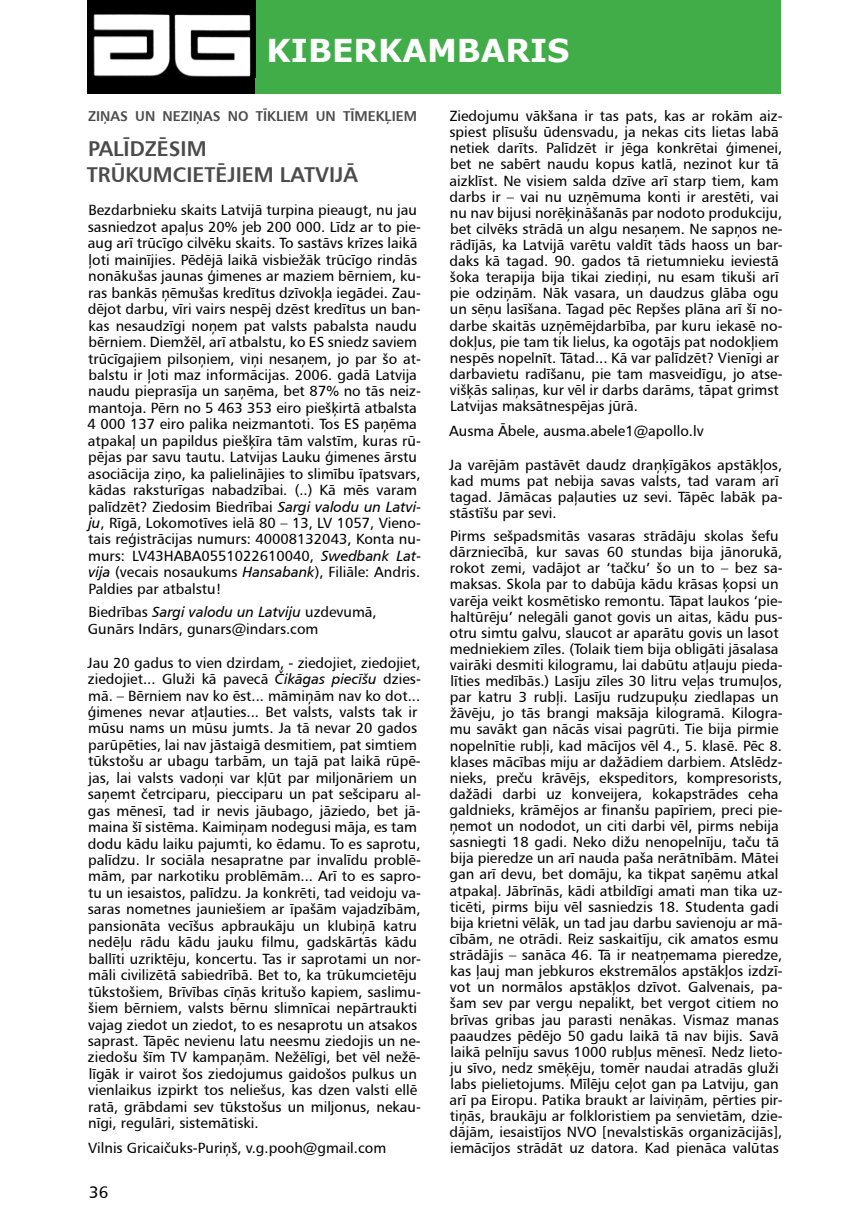
<style>
.page{position:relative;width:867px;height:1229px;background:#fff}
.page>*{position:absolute;margin:0;border:0;box-sizing:border-box;transform-origin:0 0}
.t1{font:700 31.5px "Verdana";color:#fff}
.t2{font:21px/25px "Humanist 777 TL Bold B";color:#4b4b4b}
.t3{font:16.62px "Humanist 777 TL Roman B";color:#000}
.t4{font:14.53px/16.1px "Humanist 777 TL Roman B";color:#000}
.t5{font:14.53px "Humanist 777 TL Italic B";color:#000}
.t6{font:14px "Humanist 777 TL Bold B";color:#4b4b4b}
.s1{font-family:"Humanist 777 TL Italic B"}
.s2{font-family:"Humanist 777 TL Roman B"}
</style>
<div class="page">
<div style="left:88px;top:0;width:692px;height:93px;background:#000"></div>
<div style="left:256px;top:0;width:525px;height:93px;background:#41ad49"></div>
<img style="left:93px;top:14px;width:158px;height:63px">
<h1 class="t1" style="left:266px;top:31px;width:304px">KIBERKAMBARIS</h1>
<p class="t6" style="left:88px;top:107px;width:330px">ZIŅAS UN NEZIŅAS NO TĪKLIEM UN TĪMEKĻIEM</p>
<h2 class="t2" style="left:87px;top:136px;width:272px">PALĪDZĒSIM<br>TRŪKUMCIETĒJIEM LATVIJĀ</h2>
<p class="t4" style="left:88px;top:202px;width:335px">Bezdarbnieku skaits Latvijā turpina pieaugt, nu jau sasniedzot apaļus 20% jeb 200 000. Līdz ar to pie&shy;aug arī trūcīgo cilvēku skaits. To sastāvs krīzes laikā ļoti mainījies. Pēdējā laikā visbiežāk trūcīgo rindās nonākušas jaunas ģimenes ar maziem bērniem, ku&shy;ras bankās ņēmušas kredītus dzīvokļa iegādei. Zau&shy;dējot darbu, vīri vairs nespēj dzēst kredītus un ban&shy;kas nesaudzīgi noņem pat valsts pabalsta naudu bērniem. Diemžēl, arī atbalstu, ko ES sniedz saviem trūcīgajiem pilsoņiem, viņi nesaņem, jo par šo at&shy;balstu ir ļoti maz informācijas. 2006. gadā Latvija naudu pieprasīja un saņēma, bet 87% no tās neiz&shy;mantoja. Pērn no 5 463 353 eiro piešķirtā atbalsta 4 000 137 eiro palika neizmantoti. Tos ES paņēma atpakaļ un papildus piešķīra tām valstīm, kuras rū&shy;pējas par savu tautu. Latvijas Lauku ģimenes ārstu asociācija ziņo, ka palielinājies to slimību īpatsvars, kādas raksturīgas nabadzībai. (..) Kā mēs varam palīdzēt? Ziedosim Biedrībai <span class="s1">Sargi valodu un Latvi&shy;ju</span>, Rīgā, Lokomotīves ielā 80 – 13, LV 1057, Vieno&shy;tais reģistrācijas numurs: 40008132043, Konta nu&shy;murs: LV43HABA0551022610040, <span class="s1">Swedbank Lat&shy;vija</span> (vecais nosaukums <span class="s1">Hansabank</span>), Filiāle: Andris.<br>Paldies par atbalstu!</p>
<p class="t5" style="left:88px;top:603px;width:290px"><span class="s2">Biedrības</span> Sargi valodu un Latviju <span class="s2">uzdevumā,</span></p>
<p class="t4" style="left:88px;top:620px;width:232px">Gunārs Indārs, gunars@indars.com</p>
<p class="t4" style="left:88px;top:654px;width:335px">Jau 20 gadus to vien dzirdam, - ziedojiet, ziedojiet, ziedojiet... Gluži kā pavecā <span class="s1">Čikāgas piecīšu</span> dzies&shy;mā. – Bērniem nav ko ēst... māmiņām nav ko dot... ģimenes nevar atļauties... Bet valsts, valsts tak ir mūsu nams un mūsu jumts. Ja tā nevar 20 gados parūpēties, lai nav jāstaigā desmitiem, pat simtiem tūkstošu ar ubagu tarbām, un tajā pat laikā rūpē&shy;jas, lai valsts vadoņi var kļūt par miljonāriem un saņemt četrciparu, piecciparu un pat sešciparu al&shy;gas mēnesī, tad ir nevis jāubago, jāziedo, bet jā&shy;maina šī sistēma. Kaimiņam nodegusi māja, es tam dodu kādu laiku pajumti, ko ēdamu. To es saprotu, palīdzu. Ir sociāla nesapratne par invalīdu problē&shy;mām, par narkotiku problēmām... Arī to es sapro&shy;tu un iesaistos, palīdzu. Ja konkrēti, tad veidoju va&shy;saras nometnes jauniešiem ar īpašām vajadzībām, pansionāta vecīšus apbraukāju un klubiņā katru nedēļu rādu kādu jauku filmu, gadskārtās kādu ballīti uzriktēju, koncertu. Tas ir saprotami un nor&shy;māli civilizētā sabiedrībā. Bet to, ka trūkumcietēju tūkstošiem, Brīvības cīņās kritušo kapiem, saslimu&shy;šiem bērniem, valsts bērnu slimnīcai nepārtraukti vajag ziedot un ziedot, to es nesaprotu un atsakos saprast. Tāpēc nevienu latu neesmu ziedojis un ne&shy;ziedošu šīm TV kampaņām. Nežēlīgi, bet vēl nežē&shy;līgāk ir vairot šos ziedojumus gaidošos pulkus un vienlaikus izpirkt tos neliešus, kas dzen valsti ellē ratā, grābdami sev tūkstošus un miljonus, nekau&shy;nīgi, regulāri, sistemātiski.</p>
<p class="t4" style="left:88px;top:1139px;width:299px">Vilnis Gricaičuks-Puriņš, v.g.pooh@gmail.com</p>
<p class="t3" style="left:89px;top:1181px;width:21px">36</p>
<p class="t4" style="left:449px;top:107px;width:334px">Ziedojumu vākšana ir tas pats, kas ar rokām aiz&shy;spiest plīsušu ūdensvadu, ja nekas cits lietas labā netiek darīts. Palīdzēt ir jēga konkrētai ģimenei, bet ne sabērt naudu kopus katlā, nezinot kur tā aizklīst. Ne visiem salda dzīve arī starp tiem, kam darbs ir – vai nu uzņēmuma konti ir arestēti, vai nu nav bijusi norēķināšanās par nodoto produkciju, bet cilvēks strādā un algu nesaņem. Ne sapņos ne&shy;rādījās, ka Latvijā varētu valdīt tāds haoss un bar&shy;daks kā tagad. 90. gados tā rietumnieku ieviestā šoka terapija bija tikai ziediņi, nu esam tikuši arī pie odziņām. Nāk vasara, un daudzus glāba ogu un sēņu lasīšana. Tagad pēc Repšes plāna arī šī no&shy;darbe skaitās uzņēmējdarbība, par kuru iekasē no&shy;dokļus, pie tam tik lielus, ka ogotājs pat nodokļiem nespēs nopelnīt. Tātad... Kā var palīdzēt? Vienīgi ar darbavietu radīšanu, pie tam masveidīgu, jo atse&shy;višķās saliņas, kur vēl ir darbs darāms, tāpat grimst Latvijas maksātnespējas jūrā.</p>
<p class="t4" style="left:449px;top:422px;width:256px">Ausma Ābele, ausma.abele1@apollo.lv</p>
<p class="t4" style="left:449px;top:456px;width:335px">Ja varējām pastāvēt daudz draņķīgākos apstākļos, kad mums pat nebija savas valsts, tad varam arī tagad. Jāmācas paļauties uz sevi. Tāpēc labāk pa&shy;stāstīšu par sevi.</p>
<p class="t4" style="left:449px;top:527px;width:334px">Pirms sešpadsmitās vasaras strādāju skolas šefu dārzniecībā, kur savas 60 stundas bija jānorukā, rokot zemi, vadājot ar ‘tačku’ šo un to – bez sa&shy;maksas. Skola par to dabūja kādu krāsas ķopsi un varēja veikt kosmētisko remontu. Tāpat laukos ‘pie&shy;haltūrēju’ nelegāli ganot govis un aitas, kādu pus&shy;otru simtu galvu, slaucot ar aparātu govis un lasot medniekiem zīles. (Tolaik tiem bija obligāti jāsalasa vairāki desmiti kilogramu, lai dabūtu atļauju pieda&shy;līties medībās.) Lasīju zīles 30 litru veļas trumuļos, par katru 3 rubļi. Lasīju rudzupuķu ziedlapas un žāvēju, jo tās brangi maksāja kilogramā. Kilogra&shy;mu savākt gan nācās visai pagrūti. Tie bija pirmie nopelnītie rubļi, kad mācījos vēl 4., 5. klasē. Pēc 8. klases mācības miju ar dažādiem darbiem. Atslēdz&shy;nieks, preču krāvējs, ekspeditors, kompresorists, dažādi darbi uz konveijera, kokapstrādes ceha galdnieks, krāmējos ar finanšu papīriem, preci pie&shy;ņemot un nododot, un citi darbi vēl, pirms nebija sasniegti 18 gadi. Neko dižu nenopelnīju, taču tā bija pieredze un arī nauda paša nerātnībām. Mātei gan arī devu, bet domāju, ka tikpat saņēmu atkal atpakaļ. Jābrīnās, kādi atbildīgi amati man tika uz&shy;ticēti, pirms biju vēl sasniedzis 18. Studenta gadi bija krietni vēlāk, un tad jau darbu savienoju ar mā&shy;cībām, ne otrādi. Reiz saskaitīju, cik amatos esmu strādājis – sanāca 46. Tā ir neatņemama pieredze, kas ļauj man jebkuros ekstremālos apstākļos izdzī&shy;vot un normālos apstākļos dzīvot. Galvenais, pa&shy;šam sev par vergu nepalikt, bet vergot citiem no brīvas gribas jau parasti nenākas. Vismaz manas paaudzes pēdējo 50 gadu laikā tā nav bijis. Savā laikā pelnīju savus 1000 rubļus mēnesī. Nedz lieto&shy;ju sīvo, nedz smēķēju, tomēr naudai atradās gluži labs pielietojums. Mīlēju ceļot gan pa Latviju, gan arī pa Eiropu. Patika braukt ar laiviņām, pērties pir&shy;tiņās, braukāju ar folkloristiem pa senvietām, dzie&shy;dājām, iesaistījos NVO [nevalstiskās organizācijās], iemācījos strādāt uz datora. Kad pienāca valūtas</p>
</div>
